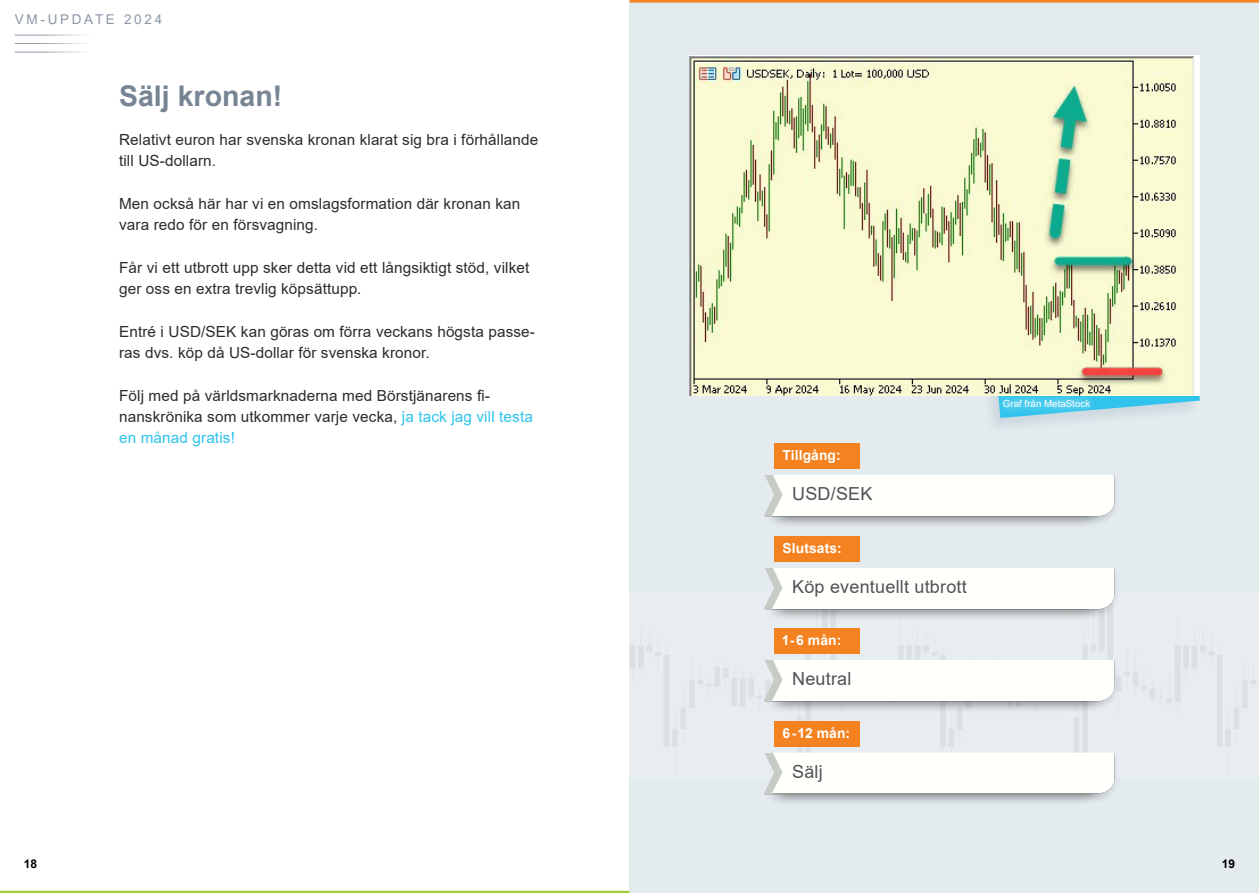
<style>
.page{position:relative;width:1259px;height:893px;background:#fff}
.page>*{position:absolute;margin:0;border:0;box-sizing:border-box;transform-origin:0 0}
.RUBBE_2020{font:700 28.5px "Arial";color:#778494}
.TABELLTEXT_2020{font:18px "Arial";letter-spacing:.01em;color:#515256}
.BRÖD_2020{font:15.3px/21.3px "Arial";letter-spacing:.01em;color:#2e2b2c}
.t1{font:700 13.8px "Arial";letter-spacing:.01em;color:#fff}
.t2{font:13.5px "Arial";letter-spacing:.2em;color:#8d97a7}
.t3{font:700 12px "Arial";color:#000002}
.t4{font:9.75px "Arial";color:#fff}
.s1{color:#2fc3ed}
</style>
<div class="page">
<div style="left:629px;top:0;width:630px;height:893px;background:#e4ebee"></div>
<img style="left:630px;top:628px;width:626px;height:118px">
<div style="left:977px;top:306px;width:223px;height:128px;background:#89a2b7;opacity:.25"></div>
<svg style="left:992px;top:395px;width:207px;height:23px"></svg>
<div style="left:994px;top:391px;width:104px;height:25px;background:#fff;opacity:.75"></div>
<div style="left:774px;top:721px;width:85px;height:25px;background:#f58220"></div>
<div style="left:774px;top:628px;width:85px;height:26px;background:#f58220"></div>
<div style="left:774px;top:536px;width:85px;height:25px;background:#f58220"></div>
<div style="left:774px;top:443px;width:85px;height:26px;background:#f58220"></div>
<hr style="left:15px;top:35px;width:115px;height:1px;background:#8d97a7">
<hr style="left:15px;top:43px;width:115px;height:1px;background:#8d97a7">
<hr style="left:15px;top:52px;width:115px;height:1px;background:#8d97a7">
<img style="left:747px;top:641px;width:8px;height:80px">
<hr style="left:629px;top:0;width:630px;height:3px;background:#f58220">
<hr style="left:0;top:891px;width:629px;height:2px;background:#a6ce39">
<img style="left:755px;top:733px;width:371px;height:70px">
<img style="left:755px;top:641px;width:371px;height:80px">
<img style="left:764px;top:548px;width:352px;height:80px">
<img style="left:764px;top:456px;width:352px;height:69px">
<img style="left:689px;top:56px;width:505px;height:339px">
<p class="t2" style="left:15px;top:10px;width:149px">VM-UPDATE 2024</p>
<p class="RUBBE_2020" style="left:119px;top:76px;width:165px">Sälj kronan!</p>
<p class="BRÖD_2020" style="left:119px;top:129px;width:421px">Relativt euron har svenska kronan klarat sig bra i förhållande till US-dollarn.</p>
<p class="BRÖD_2020" style="left:119px;top:193px;width:403px">Men också här har vi en omslagsformation där kronan kan vara redo för en försvagning.</p>
<p class="BRÖD_2020" style="left:119px;top:257px;width:412px">Får vi ett utbrott upp sker detta vid ett långsiktigt stöd, vilket ger oss en extra trevlig köpsättupp.</p>
<p class="BRÖD_2020" style="left:119px;top:321px;width:417px">Entré i USD/SEK kan göras om förra veckans högsta passe&shy;ras dvs. köp då US-dollar för svenska kronor.</p>
<p class="BRÖD_2020" style="left:119px;top:385px;width:415px">Följ med på världsmarknaderna med Börstjänarens fi&shy;nanskrönika som utkommer varje vecka, <span class="s1">ja tack jag vill testa en månad gratis!</span></p>
<p class="t1" style="left:782px;top:445px;width:60px">Tillgång:</p>
<p class="TABELLTEXT_2020" style="left:792px;top:482px;width:82px">USD/SEK</p>
<p class="t1" style="left:782px;top:538px;width:61px">Slutsats:</p>
<p class="TABELLTEXT_2020" style="left:792px;top:574px;width:176px">Köp eventuellt utbrott</p>
<p class="t1" style="left:782px;top:631px;width:61px">1-6 mån:</p>
<p class="TABELLTEXT_2020" style="left:792px;top:667px;width:61px">Neutral</p>
<p class="t1" style="left:782px;top:723px;width:69px">6-12 mån:</p>
<p class="TABELLTEXT_2020" style="left:792px;top:759px;width:32px">Sälj</p>
<p class="t4" style="left:1003px;top:397px;width:89px">Graf från MetaStock</p>
<p class="t3" style="left:24px;top:856px;width:15px">18</p>
<p class="t3" style="left:1221px;top:856px;width:15px">19</p>
</div>
